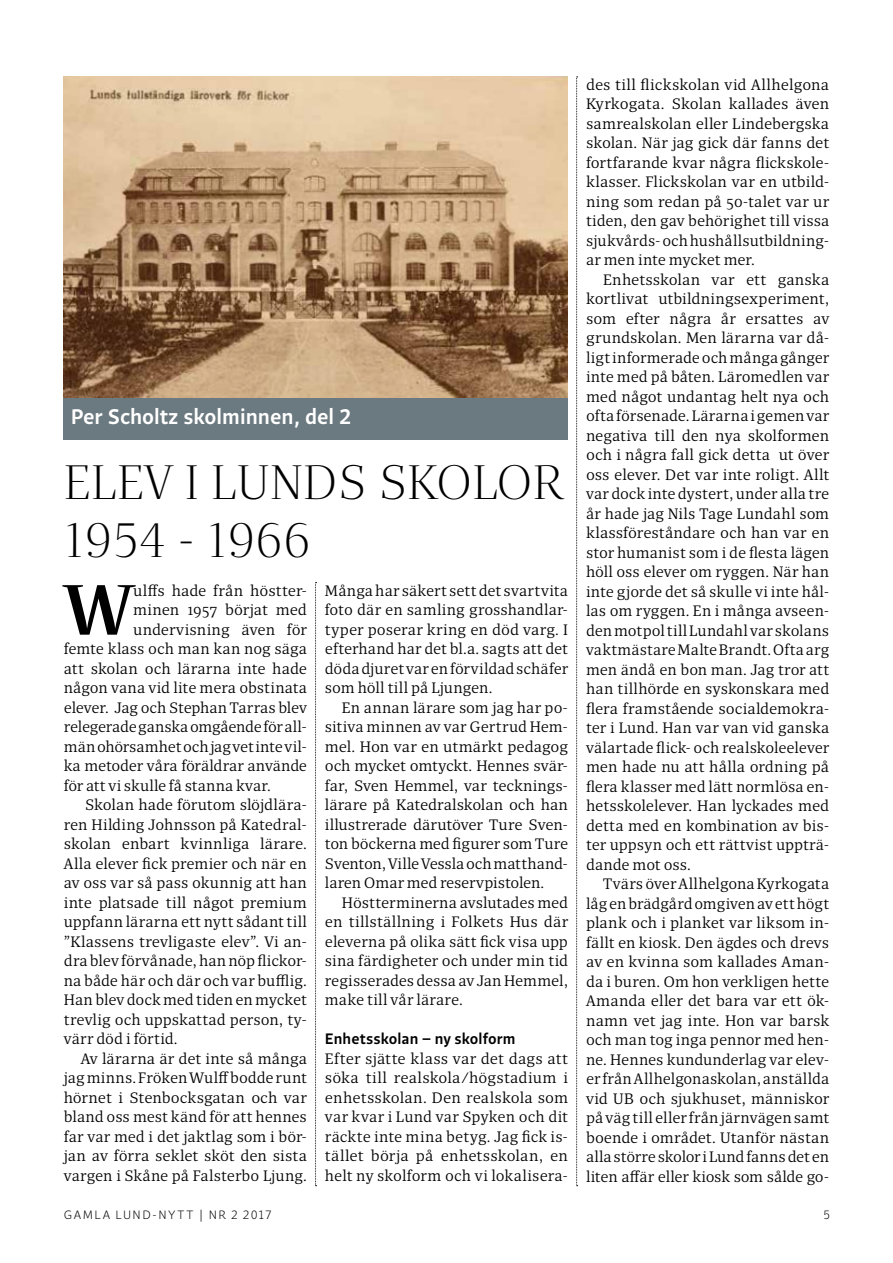
<style>
.page{position:relative;width:893px;height:1263px;background:#fff}
.page>*{position:absolute;margin:0;border:0;box-sizing:border-box;transform-origin:0 0}
.t1{font:500 70.65px "Quercus";color:#000}
.t2{font:300 48px/57.6px "Quercus";color:#000}
.t3{font:500 21px "Quercus Sans";color:#fff}
.t4{font:15px/19.5px "Quercus 10";letter-spacing:.005em;color:#000;text-align:justify}
.t5{font:500 15px "Quercus Sans";letter-spacing:.005em;color:#000}
.t6{font:300 12px "Quercus Sans";letter-spacing:.12em;color:#000}
</style>
<div class="page">
<div style="left:64px;top:398px;width:504px;height:41px;background:#6b7980"></div>
<img style="left:64px;top:77px;width:503px;height:321px">
<svg style="left:315px;top:582px;width:2px;height:604px"></svg>
<svg style="left:576px;top:77px;width:2px;height:1109px"></svg>
<h3 class="t3" style="left:71px;top:403px;width:282px">Per Scholtz skolminnen, del 2</h3>
<h2 class="t2" style="left:64px;top:455px;width:502px">ELEV I LUNDS SKOLOR<br>1954 - 1966</h2>
<p class="t4" style="left:133px;top:581px;width:175px">ulffs hade från höstter-</p>
<p class="t4" style="left:133px;top:600px;width:175px">minen 1957 börjat med</p>
<p class="t4" style="left:133px;top:620px;width:175px">undervisning även för</p>
<p class="t4" style="left:64px;top:639px;width:245px">femte klass och man kan nog säga</p>
<p class="t4" style="left:64px;top:659px;width:245px">att skolan och lärarna inte hade</p>
<p class="t4" style="left:64px;top:678px;width:245px">någon vana vid lite mera obstinata</p>
<p class="t4" style="left:64px;top:698px;width:245px">elever. Jag och Stephan Tarras blev</p>
<p class="t4" style="left:64px;top:717px;width:245px">relegerade ganska omgående för all-</p>
<p class="t4" style="left:64px;top:737px;width:245px">män ohörsamhet och jag vet inte vil-</p>
<p class="t4" style="left:64px;top:756px;width:245px">ka metoder våra föräldrar använde</p>
<p class="t4" style="left:64px;top:776px;width:208px">för att vi skulle få stanna kvar.</p>
<p class="t4" style="left:85px;top:795px;width:223px">Skolan hade förutom slöjdlära-</p>
<p class="t4" style="left:64px;top:815px;width:245px">ren Hilding Johnsson på Katedral-</p>
<p class="t4" style="left:64px;top:834px;width:245px">skolan enbart kvinnliga lärare.</p>
<p class="t4" style="left:64px;top:854px;width:245px">Alla elever fick premier och när en</p>
<p class="t4" style="left:64px;top:873px;width:245px">av oss var så pass okunnig att han</p>
<p class="t4" style="left:64px;top:893px;width:245px">inte platsade till något premium</p>
<p class="t4" style="left:64px;top:912px;width:245px">uppfann lärarna ett nytt sådant till</p>
<p class="t4" style="left:64px;top:932px;width:245px">”Klassens trevligaste elev”. Vi an-</p>
<p class="t4" style="left:64px;top:951px;width:245px">dra blev förvånade, han nöp flickor-</p>
<p class="t4" style="left:64px;top:971px;width:245px">na både här och där och var bufflig.</p>
<p class="t4" style="left:64px;top:990px;width:245px">Han blev dock med tiden en mycket</p>
<p class="t4" style="left:64px;top:1010px;width:245px">trevlig och uppskattad person, ty-</p>
<p class="t4" style="left:64px;top:1029px;width:115px">värr död i förtid.</p>
<p class="t4" style="left:81px;top:1049px;width:228px">Av lärarna är det inte så många</p>
<p class="t4" style="left:64px;top:1068px;width:245px">jag minns. Fröken Wulff bodde runt</p>
<p class="t4" style="left:64px;top:1088px;width:245px">hörnet i Stenbocksgatan och var</p>
<p class="t4" style="left:64px;top:1107px;width:245px">bland oss mest känd för att hennes</p>
<p class="t4" style="left:64px;top:1127px;width:245px">far var med i det jaktlag som i bör-</p>
<p class="t4" style="left:64px;top:1146px;width:245px">jan av förra seklet sköt den sista</p>
<p class="t4" style="left:64px;top:1166px;width:245px">vargen i Skåne på Falsterbo Ljung.</p>
<h1 class="t1" style="left:64px;top:562px;width:72px">W</h1>
<p class="t4" style="left:325px;top:581px;width:245px">Många har säkert sett det svartvita foto där en samling grosshandlar&shy;typer poserar kring en död varg. I efterhand har det bl.a. sagts att det döda djuret var en förvildad schäfer som höll till på Ljungen.</p>
<p class="t4" style="left:325px;top:698px;width:245px;text-indent:17px">En annan lärare som jag har po&shy;sitiva minnen av var Gertrud Hem&shy;mel. Hon var en utmärkt pedagog och mycket omtyckt. Hennes svär&shy;far, Sven Hemmel, var tecknings&shy;lärare på Katedralskolan och han illustrerade därutöver Ture Sven&shy;ton böckerna med figurer som Ture Sventon, Ville Vessla och matthand&shy;laren Omar med reservpistolen.</p>
<p class="t4" style="left:325px;top:893px;width:245px;text-indent:17px">Höstterminerna avslutades med en tillställning i Folkets Hus där eleverna på olika sätt fick visa upp sina färdigheter och under min tid regisserades dessa av Jan Hemmel, make till vår lärare.</p>
<p class="t5" style="left:325px;top:1029px;width:192px">Enhetsskolan – ny skolform</p>
<p class="t4" style="left:325px;top:1049px;width:245px">Efter sjätte klass var det dags att söka till realskola/högstadium i enhetsskolan. Den realskola som var kvar i Lund var Spyken och dit räckte inte mina betyg. Jag fick is&shy;tället börja på enhetsskolan, en helt ny skolform och vi lokalisera-</p>
<p class="t4" style="left:586px;top:75px;width:245px">des till flickskolan vid Allhelgona Kyrkogata. Skolan kallades även samrealskolan eller Lindebergska skolan. När jag gick där fanns det fortfarande kvar några flickskole&shy;klasser. Flickskolan var en utbild&shy;ning som redan på 50-talet var ur tiden, den gav behörighet till vissa sjukvårds- och hushållsutbildning&shy;ar men inte mycket mer.</p>
<p class="t4" style="left:586px;top:270px;width:245px;text-indent:17px">Enhetsskolan var ett ganska kortlivat utbildningsexperiment, som efter några år ersattes av grundskolan. Men lärarna var då&shy;ligt informerade och många gånger inte med på båten. Läromedlen var med något undantag helt nya och ofta försenade. Lärarna i gemen var negativa till den nya skolformen och i några fall gick detta ut över oss elever. Det var inte roligt. Allt var dock inte dystert, under alla tre år hade jag Nils Tage Lundahl som klassföreståndare och han var en stor humanist som i de flesta lägen höll oss elever om ryggen. När han inte gjorde det så skulle vi inte hål&shy;las om ryggen. En i många avseen&shy;den motpol till Lundahl var skolans vaktmästare Malte Brandt. Ofta arg men ändå en bon man. Jag tror att han tillhörde en syskonskara med flera framstående socialdemokra&shy;ter i Lund. Han var van vid ganska välartade flick- och realskoleelever men hade nu att hålla ordning på flera klasser med lätt normlösa en&shy;hetsskolelever. Han lyckades med detta med en kombination av bis&shy;ter uppsyn och ett rättvist uppträ&shy;dande mot oss.</p>
<p class="t4" style="left:586px;top:875px;width:245px;text-indent:17px">Tvärs över Allhelgona Kyrkogata låg en brädgård omgiven av ett högt plank och i planket var liksom in&shy;fällt en kiosk. Den ägdes och drevs av en kvinna som kallades Aman&shy;da i buren. Om hon verkligen hette Amanda eller det bara var ett ök&shy;namn vet jag inte. Hon var barsk och man tog inga pennor med hen&shy;ne. Hennes kundunderlag var elev&shy;er från Allhelgonaskolan, anställda vid UB och sjukhuset, människor på väg till eller från järnvägen samt boende i området. Utanför nästan alla större skolor i Lund fanns det en liten affär eller kiosk som sålde go-</p>
<p class="t6" style="left:64px;top:1207px;width:209px">GAMLA LUND-NYTT | NR 2 2017</p>
<p class="t6" style="left:823px;top:1207px;width:8px">5</p>
</div>
